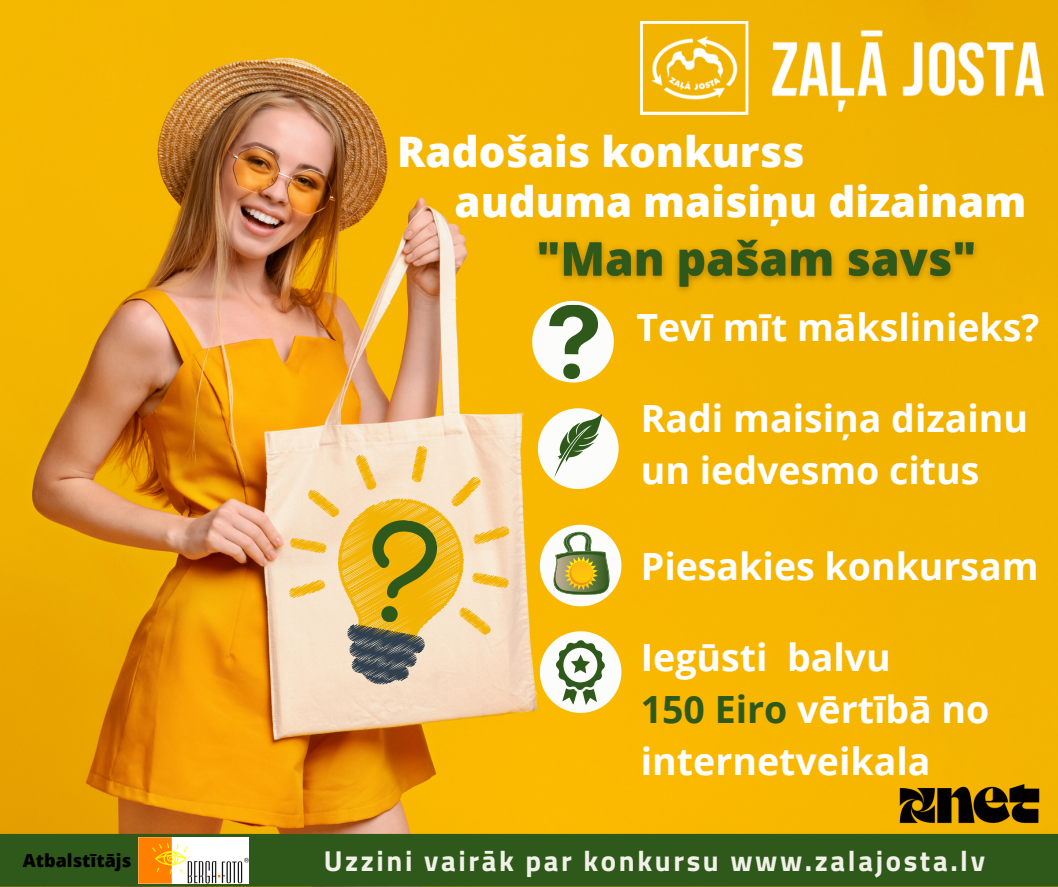
<style>
.page{position:relative;width:1058px;height:887px;background:#fff}
.page>*{position:absolute;margin:0;border:0;box-sizing:border-box;transform-origin:0 0}
.t1{font:800 42px "Open Sans";color:#fff}
.t2{font:700 37.5px/51.8px "Open Sans";color:#fff}
.t3{font:700 28.8px "Titillium Web";letter-spacing:.09em;color:#f2f1e8}
.t4{font:800 18px "Open Sans";color:#000}
.s1{color:#2e591b}
</style>
<div class="page">
<img style="left:0;top:0;width:1058px;height:833px">
<div style="left:0;top:833px;width:1058px;height:53px;background:#2e591b"></div>
<img style="left:641px;top:21px;width:402px;height:93px">
<svg style="left:289px;top:446px;width:220px;height:238px;background:#e2c78b"></svg>
<svg style="left:525px;top:396px;width:106px;height:105px"></svg>
<svg style="left:529px;top:350px;width:88px;height:36px"></svg>
<svg style="left:536px;top:521px;width:88px;height:88px"></svg>
<svg style="left:536px;top:628px;width:88px;height:88px"></svg>
<img style="left:871px;top:734px;width:187px;height:138px">
<img style="left:139px;top:837px;width:110px;height:46px">
<img style="left:513px;top:216px;width:486px;height:134px">
<p class="t4" style="left:23px;top:848px;width:110px">Atbalstītājs</p>
<p class="t1" style="left:397px;top:122px;width:409px">Radošais konkurss</p>
<p class="t1" style="left:454px;top:172px;width:573px">auduma maisiņu dizainam</p>
<p class="t2" style="left:636px;top:300px;width:404px">Tevī mīt mākslinieks?</p>
<p class="t2" style="left:641px;top:392px;width:389px">Radi maisiņa dizainu un iedvesmo citus</p>
<p class="t2" style="left:641px;top:539px;width:399px">Piesakies konkursam</p>
<p class="t2" style="left:641px;top:630px;width:251px">Iegūsti balvu</p>
<p class="t2" style="left:641px;top:682px;width:350px"><span class="s1">150 Eiro</span> vērtībā no internetveikala</p>
<p class="t3" style="left:324px;top:838px;width:663px">Uzzini vairāk par konkursu www.zalajosta.lv</p>
</div>
